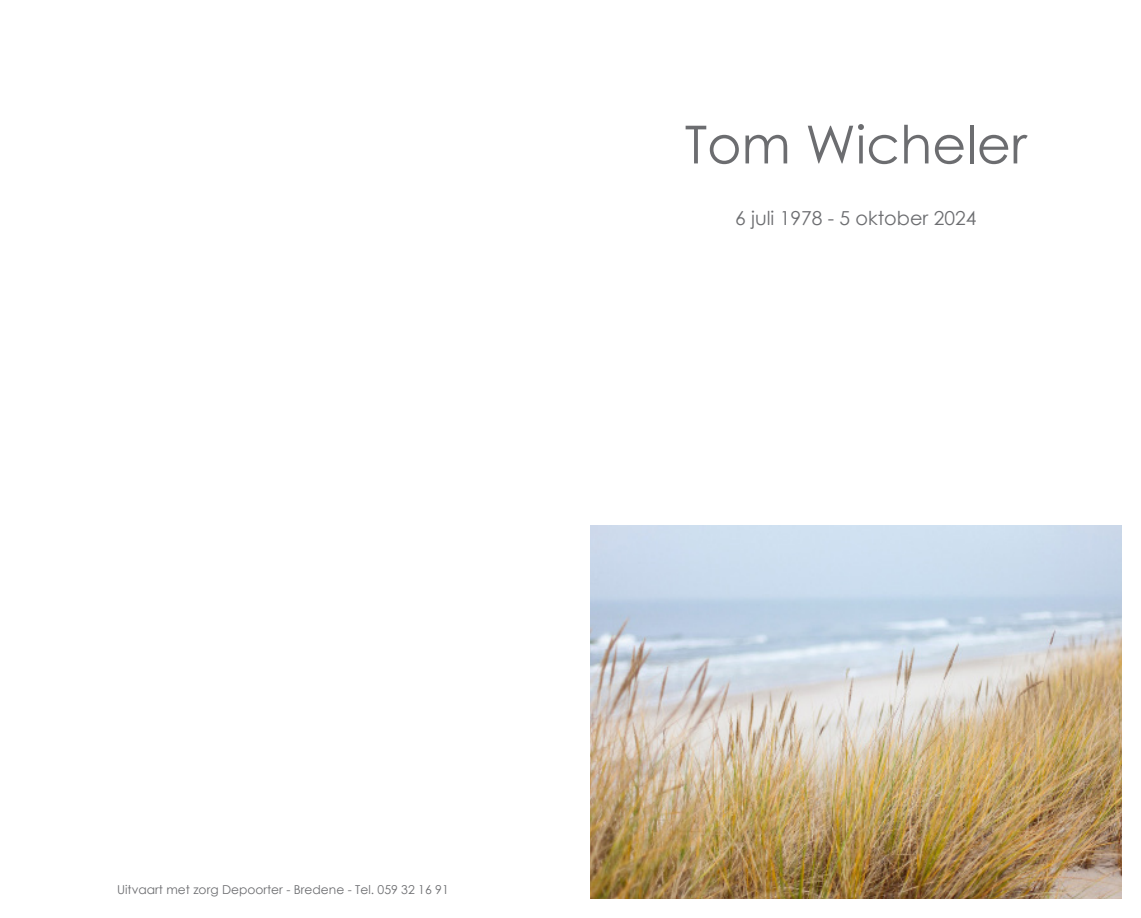
<style>
.page{position:relative;width:1141px;height:918px;background:#fff}
.page>*{position:absolute;margin:0;border:0;box-sizing:border-box;transform-origin:0 0}
.t1{font:52.5px "Century Gothic";color:#6c6d70}
.t2{font:19.25px "Century Gothic";color:#6c6d70}
.t3{font:12.25px "Century Gothic";color:#6c6d70}
</style>
<div class="page">
<img style="left:590px;top:526px;width:531px;height:372px">
<p class="t1" style="left:685px;top:108px;width:343px">Tom Wicheler</p>
<p class="t2" style="left:735px;top:205px;width:243px">6 juli 1978 - 5 oktober 2024</p>
<p class="t3" style="left:117px;top:881px;width:333px">Uitvaart met zorg Depoorter - Bredene - Tel. 059 32 16 91</p>
</div>
